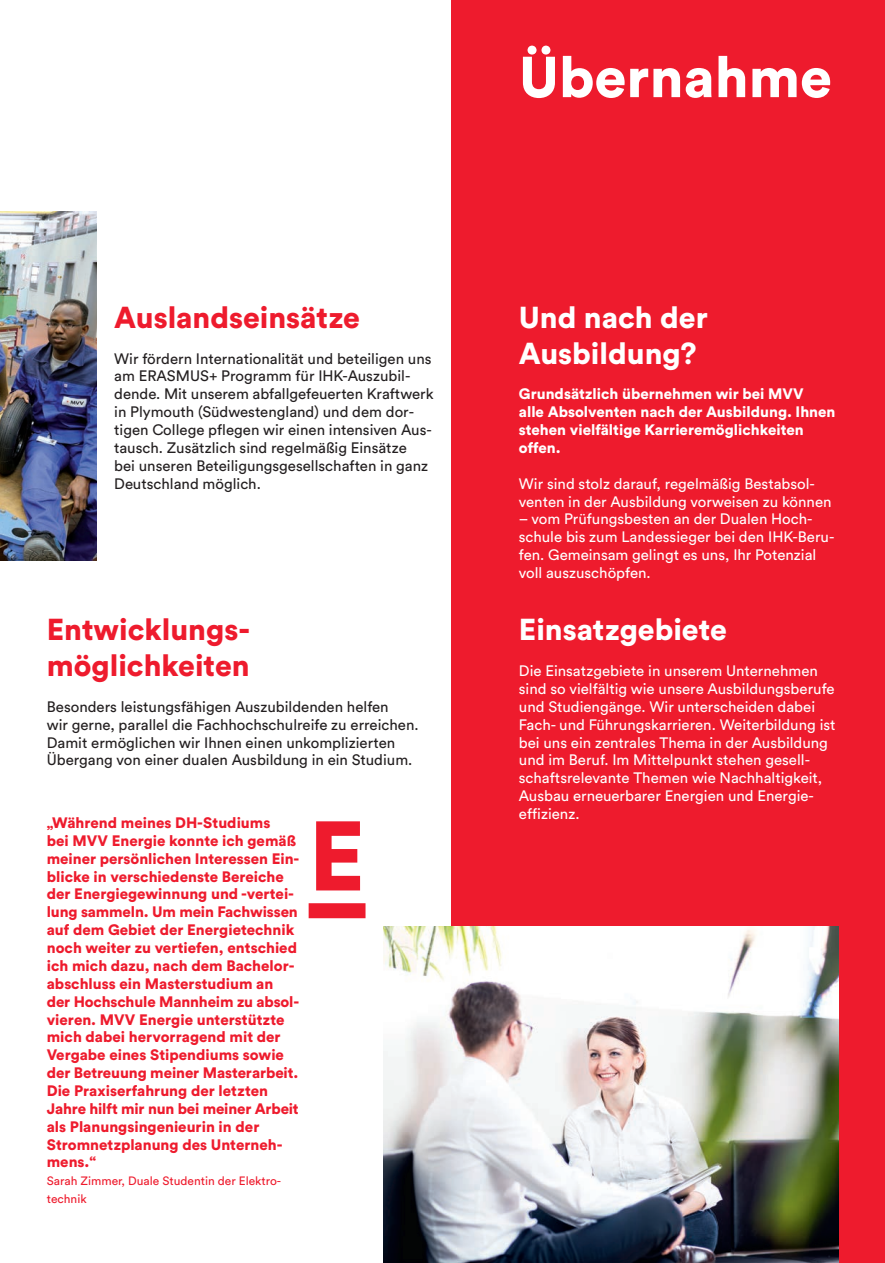
<style>
.page{position:relative;width:885px;height:1263px;background:#fff}
.page>*{position:absolute;margin:0;border:0;box-sizing:border-box;transform-origin:0 0}
.t1{font:900 97.5px "Circular Pro";color:#ee1b2d}
.t2{font:900 57px "Circular Pro";color:#fff}
.t3{font:900 30px/35.7px "Circular Pro";color:#ee1b2d}
.t4{font:900 30px/35.7px "Circular Pro";color:#fff}
.t5{font:900 15px/17.9px "Circular Pro";color:#ee1b2d}
.t6{font:15px/17.9px "Circular Pro";color:#fff}
.t7{font:15px/17.9px "Circular Pro";color:#231f20}
.t8{font:900 15px/17.9px "Circular Pro";color:#fff}
.t9{font:12px/17.7px "Circular Pro";color:#ee1b2d}
</style>
<div class="page">
<div style="left:451px;top:0;width:433px;height:1263px;background:#ee1b2d"></div>
<div style="left:308px;top:903px;width:57px;height:15px;background:#ee1b2d"></div>
<img style="left:0;top:212px;width:96px;height:348px">
<img style="left:384px;top:926px;width:454px;height:337px">
<h3 class="t3" style="left:114px;top:298px;width:247px">Auslandseinsätze</h3>
<p class="t7" style="left:114px;top:349px;width:321px">Wir fördern Internationalität und beteiligen uns am ERASMUS+ Programm für IHK-Auszubil&shy;dende. Mit unserem abfallgefeuerten Kraftwerk in Plymouth (Südwestengland) und dem dor&shy;tigen College pflegen wir einen intensiven Aus&shy;tausch. Zusätzlich sind regelmäßig Einsätze<br>bei unseren Beteiligungsgesellschaften in ganz Deutschland möglich.</p>
<h3 class="t3" style="left:47px;top:611px;width:205px">Entwicklungs&shy;möglichkeiten</h3>
<p class="t7" style="left:47px;top:697px;width:373px">Besonders leistungsfähigen Auszubildenden helfen<br>wir gerne, parallel die Fachhochschulreife zu erreichen.<br>Damit ermöglichen wir Ihnen einen unkomplizierten Übergang von einer dualen Ausbildung in ein Studium.</p>
<p class="t5" style="left:47px;top:813px;width:254px">„Während meines DH-Studiums<br>bei MVV Energie konnte ich gemäß meiner persönlichen Interessen Ein&shy;blicke in verschiedenste Bereiche der Energiegewinnung und -vertei&shy;lung sammeln. Um mein Fachwissen auf dem Gebiet der Energietechnik noch weiter zu vertiefen, entschied ich mich dazu, nach dem Bachelor&shy;abschluss ein Masterstudium an der Hochschule Mannheim zu absol&shy;vieren. MVV Energie unterstützte mich dabei hervorragend mit der<br>Vergabe eines Stipendiums sowie der Betreuung meiner Masterarbeit.<br>Die Praxiserfahrung der letzten<br>Jahre hilft mir nun bei meiner Arbeit als Planungsingenieurin in der<br>Stromnetzplanung des Unterneh&shy;mens.“</p>
<p class="t9" style="left:47px;top:1171px;width:236px">Sarah Zimmer, Duale Studentin der Elektro&shy;technik</p>
<h1 class="t1" style="left:308px;top:788px;width:58px">E</h1>
<h2 class="t2" style="left:519px;top:37px;width:314px">Übernahme</h2>
<h3 class="t4" style="left:519px;top:298px;width:190px">Und nach der<br>Ausbildung?</h3>
<p class="t8" style="left:519px;top:384px;width:318px">Grundsätzlich übernehmen wir bei MVV<br>alle Absolventen nach der Ausbildung. Ihnen stehen vielfältige Karrieremöglichkeiten offen.</p>
<p class="t6" style="left:519px;top:474px;width:314px">Wir sind stolz darauf, regelmäßig Bestabsol&shy;venten in der Ausbildung vorweisen zu können</p>
<p class="t6" style="left:519px;top:509px;width:317px">– vom Prüfungsbesten an der Dualen Hoch&shy;schule bis zum Landessieger bei den IHK-Beru&shy;fen. Gemeinsam gelingt es uns, Ihr Potenzial voll auszuschöpfen.</p>
<h3 class="t4" style="left:519px;top:611px;width:209px">Einsatzgebiete</h3>
<p class="t6" style="left:519px;top:661px;width:318px">Die Einsatzgebiete in unserem Unternehmen sind so vielfältig wie unsere Ausbildungsberufe und Studiengänge. Wir unterscheiden dabei Fach- und Führungskarrieren. Weiterbildung ist bei uns ein zentrales Thema in der Ausbildung und im Beruf. Im Mittelpunkt stehen gesell&shy;schaftsrelevante Themen wie Nachhaltigkeit, Ausbau erneuerbarer Energien und Energie&shy;effizienz.</p>
</div>
